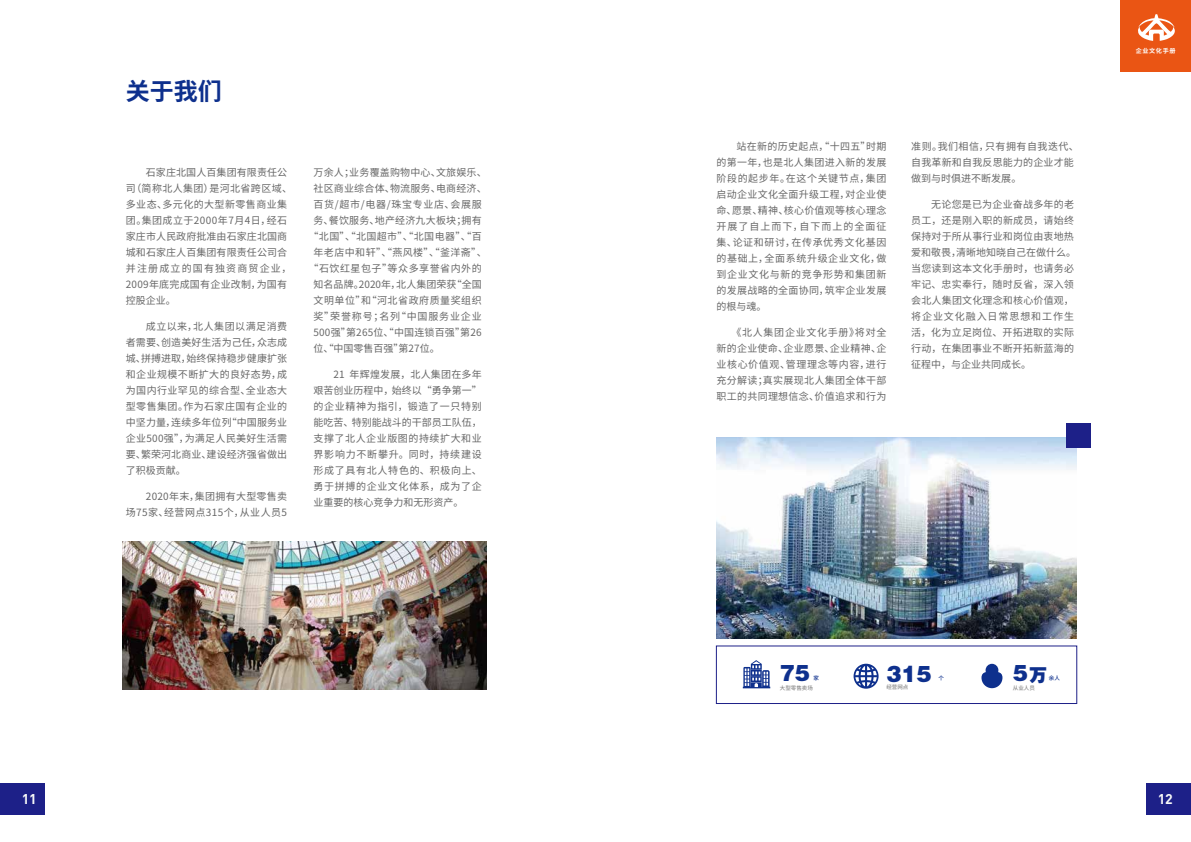
<style>
.page{position:relative;width:1191px;height:842px;background:#fff}
.page>*{position:absolute;margin:0;border:0;box-sizing:border-box;transform-origin:0 0}
.t1{font:700 24px "Source Han Sans CN";color:#0e308d}
.t2{font:22.7px "FZCCHFW GB1 0";color:#0e308d}
.t3{font:22.7px "FZCCHJW GB1 0";color:#0e308d}
.t4{font:700 14px "DIN";color:#f7f8f8}
.t5{font:10px/16px "Source Han Sans CN";letter-spacing:.025em;color:#666;text-align:justify}
.t6{font:10px/16px "Source Han Sans CN";letter-spacing:.045em;color:#666;text-align:right}
.t7{font:10px "Source Han Sans CN";letter-spacing:.05em;color:#666}
.t8{font:10px "Source Han Sans CN";letter-spacing:.005em;color:#666}
.t9{font:10px "Source Han Sans CN";letter-spacing:.065em;color:#666}
.t10{font:10px "Source Han Sans CN";letter-spacing:.08em;color:#666}
.t11{font:10px "Source Han Sans CN";color:#666}
.t12{font:700 6.1px "Source Han Sans CN";letter-spacing:.1em;color:#fff}
.t13{font:500 5.5px "Source Han Sans CN";color:#898989}
.t14{font:500 5.5px "Source Han Sans CN";color:#0e308d}
.s1{font-size:17.2px}
</style>
<div class="page">
<div style="left:1120px;top:0;width:71px;height:71px;background:#ea5514"></div>
<svg style="left:1138px;top:14px;width:37px;height:27px"></svg>
<svg style="left:743px;top:660px;width:27px;height:28px"></svg>
<svg style="left:853px;top:664px;width:25px;height:25px"></svg>
<svg style="left:981px;top:664px;width:21px;height:24px"></svg>
<img style="left:716px;top:438px;width:360px;height:200px">
<img style="left:122px;top:541px;width:364px;height:148px">
<div style="left:716px;top:646px;width:361px;height:58px;border:1px solid #1d2088"></div>
<div style="left:1066px;top:423px;width:24px;height:24px;background:#1d2088"></div>
<div style="left:0;top:783px;width:45px;height:31px;background:#1d2088"></div>
<div style="left:1146px;top:783px;width:45px;height:31px;background:#1d2088"></div>
<h1 class="t1" style="left:126px;top:78px;width:97px">关于我们</h1>
<p class="t5" style="left:126px;top:164px;width:168px;text-align:left;text-indent:20px">石家庄北国人百集团有限责任公司（简称北人集团）是河北省跨区域、多业态、多元化的大型新零售商业集团。集团成立于2000年7月4日，经石家庄市人民政府批准由石家庄北国商城和石家庄人百集团有限责任公司合并注册成立的国有独资商贸企业，<br>2009年底完成国有企业改制，为国有控股企业。</p>
<p class="t5" style="left:126px;top:318px;width:163px;text-indent:20px">成立以来，北人集团以满足消费者需要、创造美好生活为己任，众志成城、拼搏进取，始终保持稳步健康扩张和企业规模不断扩大的良好态势，成为国内行业罕见的综合型、全业态大型零售集团。作为石家庄国有企业的中坚力量，连续多年位列“中国服务业企业500强”，为满足人民美好生活需要、繁荣河北商业、建设经济强省做出了积极贡献。</p>
<p class="t6" style="left:126px;top:488px;width:163px">2020年末，集团拥有大型零售卖场75家、经营网点315个，从业人员5</p>
<p class="t5" style="left:313px;top:164px;width:175px">万余人；业务覆盖购物中心、文旅娱乐、</p>
<p class="t5" style="left:313px;top:180px;width:175px">社区商业综合体、物流服务、电商经济、</p>
<p class="t9" style="left:313px;top:198px;width:170px">百货/超市/电器/珠宝专业店、会展服</p>
<p class="t5" style="left:313px;top:212px;width:170px">务、餐饮服务、地产经济九大板块；拥有</p>
<p class="t5" style="left:309px;top:228px;width:175px">“北国”、“北国超市”、“北国电器”、“百</p>
<p class="t6" style="left:313px;top:244px;width:175px">年老店中和轩”、“燕风楼”、“釜洋斋”、</p>
<p class="t7" style="left:309px;top:262px;width:175px">“石饮红星包子”等众多享誉省内外的</p>
<p class="t8" style="left:313px;top:278px;width:170px">知名品牌。2020年，北人集团荣获“全国</p>
<p class="t7" style="left:313px;top:294px;width:170px">文明单位”和“河北省政府质量奖组织</p>
<p class="t10" style="left:313px;top:310px;width:170px">奖”荣誉称号；名列“中国服务业企业</p>
<p class="t5" style="left:313px;top:324px;width:170px">500强”第265位、“中国连锁百强”第26</p>
<p class="t11" style="left:313px;top:342px;width:128px">位、“中国零售百强”第27位。</p>
<p class="t5" style="left:313px;top:366px;width:170px;text-indent:20px">21 年辉煌发展，北人集团在多年艰苦创业历程中，始终以“勇争第一”的企业精神为指引，锻造了一只特别能吃苦、特别能战斗的干部员工队伍，支撑了北人企业版图的持续扩大和业界影响力不断攀升。同时，持续建设形成了具有北人特色的、积极向上、勇于拼搏的企业文化体系，成为了企业重要的核心竞争力和无形资产。</p>
<p class="t5" style="left:716px;top:138px;width:171px;text-indent:20px">站在新的历史起点，“十四五”时期的第一年，也是北人集团进入新的发展阶段的起步年。在这个关键节点，集团启动企业文化全面升级工程，对企业使命、愿景、精神、核心价值观等核心理念开展了自上而下，自下而上的全面征集、论证和研讨，在传承优秀文化基因的基础上，全面系统升级企业文化，做到企业文化与新的竞争形势和集团新的发展战略的全面协同，筑牢企业发展的根与魂。</p>
<p class="t5" style="left:716px;top:324px;width:171px;text-indent:15px">《北人集团企业文化手册》将对全新的企业使命、企业愿景、企业精神、企业核心价值观、管理理念等内容，进行充分解读；真实展现北人集团全体干部职工的共同理想信念、价值追求和行为</p>
<p class="t5" style="left:911px;top:138px;width:169px;text-align:left">准则。我们相信，只有拥有自我迭代、自我革新和自我反思能力的企业才能做到与时俱进不断发展。</p>
<p class="t5" style="left:911px;top:196px;width:166px;text-align:left;text-indent:20px">无论您是已为企业奋战多年的老员工，还是刚入职的新成员，请始终保持对于所从事行业和岗位由衷地热爱和敬畏，清晰地知晓自己在做什么。当您读到这本文化手册时，也请务必牢记、忠实奉行，随时反省，深入领会北人集团文化理念和核心价值观，将企业文化融入日常思想和工作生活，化为立足岗位、开拓进取的实际行动，在集团事业不断开拓新蓝海的征程中，与企业共同成长。</p>
<p class="t12" style="left:1135px;top:47px;width:41px">企业文化手册</p>
<h2 class="t2" style="left:780px;top:659px;width:32px">75</h2>
<p class="t14" style="left:813px;top:675px;width:7px">家</p>
<p class="t13" style="left:780px;top:684px;width:35px">大型零售卖场</p>
<h2 class="t2" style="left:886px;top:660px;width:47px">315</h2>
<p class="t14" style="left:938px;top:674px;width:7px">个</p>
<p class="t13" style="left:886px;top:684px;width:24px">经营网点</p>
<h2 class="t3" style="left:1013px;top:661px;width:35px">5<span class="s1">万</span></h2>
<p class="t14" style="left:1049px;top:675px;width:13px">余人</p>
<p class="t13" style="left:1013px;top:685px;width:24px">从业人员</p>
<h3 class="t4" style="left:22px;top:790px;width:17px">11</h3>
<h3 class="t4" style="left:1157px;top:790px;width:17px">12</h3>
</div>
